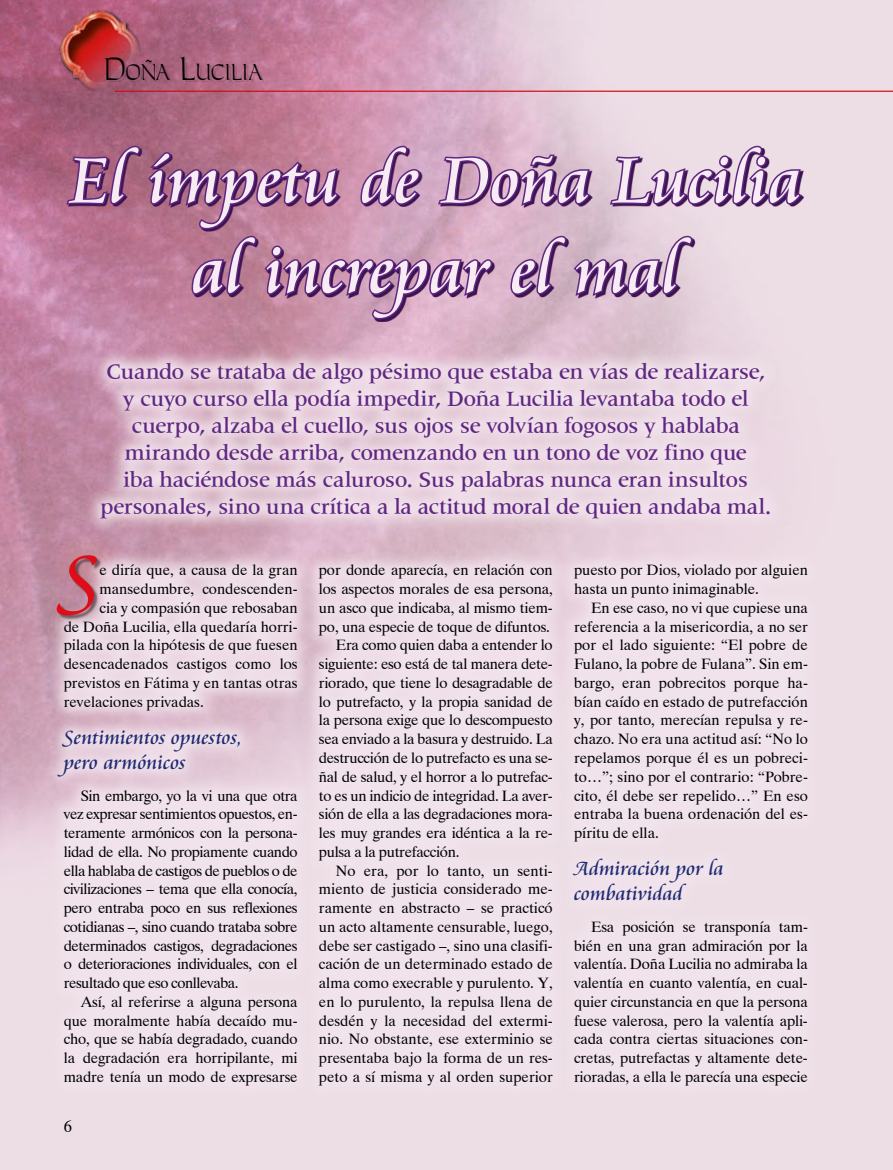
<style>
.page{position:relative;width:893px;height:1170px;background:#fff}
.page>*{position:absolute;margin:0;border:0;box-sizing:border-box;transform-origin:0 0}
.t1{font:78px "Cataneo Especial";color:#df0d17}
.t2{font:70.5px/90px "Cataneo BT";color:#f7ecf4;text-align:center}
.t3{font:500 22.5px/27px "Latin 725 BT";letter-spacing:-.01em;color:#602782;text-align:center}
.t4{font:21px/25.2px "Cataneo Especial";letter-spacing:-.005em;color:#202b73}
.t5{font:21px "Carleton Normal";color:#000;scale:.8 1}
.t6{font:16.5px "Dutch 801 BT";color:#000}
.t7{font:15px/18.8px "Dutch 801 BT";color:#000;text-align:justify}
.t8{font:15px "Dutch 801 BT";letter-spacing:-.02em;color:#000}
.s1{font-size:30px}
</style>
<div class="page">
<img style="left:0;top:0;width:893px;height:1169px">
<img style="left:47px;top:0;width:105px;height:102px">
<hr style="left:115px;top:91px;width:778px;height:1px;background:#d20a11">
<div style="left:107px;top:58px;width:158px;height:24px;background:#000;opacity:.15"></div>
<svg style="left:148px;top:62px;width:6px;height:3px"></svg>
<svg style="left:41px;top:547px;width:260px;height:556px;background:#ebd9e3"></svg>
<div style="left:58px;top:557px;width:44px;height:63px;background:#000;opacity:.45"></div>
<div style="left:301px;top:547px;width:269px;height:556px;background:#f2e4ed"></div>
<div style="left:556px;top:547px;width:269px;height:556px;background:#f2e4ed"></div>
<svg style="left:64px;top:135px;width:739px;height:187px;background:#b386a8"></svg>
<svg style="left:83px;top:344px;width:704px;height:192px;background:#e5ceda"></svg>
<h3 class="t5" style="left:104px;top:59px;width:200px"><span class="s1">D</span>ONA<span class="s1">˜ L</span>UCILIA</h3>
<h2 class="t2" style="left:69px;top:137px;width:735px">El ímpetu de Doña Lucilia al increpar el mal</h2>
<p class="t3" style="left:100px;top:358px;width:672px">Cuando se trataba de algo pésimo que estaba en vías de realizarse, y cuyo curso ella podía impedir, Doña Lucilia levantaba todo el cuerpo, alzaba el cuello, sus ojos se volvían fogosos y hablaba mirando desde arriba, comenzando en un tono de voz fino que<br>iba haciéndose más caluroso. Sus palabras nunca eran insultos personales, sino una crítica a la actitud moral de quien andaba mal.</p>
<h1 class="t1" style="left:62px;top:532px;width:39px">S</h1>
<p class="t7" style="left:319px;top:560px;width:235px">por donde aparecía, en relación con</p>
<p class="t7" style="left:99px;top:560px;width:200px">e diría que, a causa de la gran</p>
<p class="t7" style="left:99px;top:579px;width:200px">mansedumbre, condescenden-</p>
<p class="t7" style="left:99px;top:598px;width:200px">cia y compasión que rebosaban</p>
<p class="t7" style="left:64px;top:617px;width:235px">de Doña Lucilia, ella quedaría horri-</p>
<p class="t7" style="left:64px;top:635px;width:235px">pilada con la hipótesis de que fuesen</p>
<p class="t7" style="left:64px;top:654px;width:235px">desencadenados castigos como los</p>
<p class="t7" style="left:64px;top:673px;width:235px">previstos en Fátima y en tantas otras</p>
<p class="t7" style="left:64px;top:692px;width:141px">revelaciones privadas.</p>
<h3 class="t4" style="left:64px;top:725px;width:180px">Sentimientos opuestos, pero armónicos</h3>
<p class="t7" style="left:64px;top:785px;width:235px;text-indent:17px">Sin embargo, yo la vi una que otra vez expresar sentimientos opuestos, en&shy;teramente armónicos con la persona&shy;lidad de ella. No propiamente cuando ella hablaba de castigos de pueblos o de civilizaciones – tema que ella conocía, pero entraba poco en sus reflexiones cotidianas –, sino cuando trataba sobre determinados castigos, degradaciones o deterioraciones individuales, con el resultado que eso conllevaba.</p>
<p class="t7" style="left:64px;top:992px;width:235px;text-indent:17px">Así, al referirse a alguna persona que moralmente había decaído mu&shy;cho, que se había degradado, cuando la degradación era horripilante, mi madre tenía un modo de expresarse</p>
<p class="t7" style="left:319px;top:579px;width:235px">los aspectos morales de esa persona,</p>
<p class="t7" style="left:319px;top:598px;width:235px">un asco que indicaba, al mismo tiem-</p>
<p class="t7" style="left:319px;top:617px;width:233px">po, una especie de toque de difuntos.</p>
<p class="t8" style="left:336px;top:636px;width:218px">Era como quien daba a entender lo</p>
<p class="t8" style="left:319px;top:654px;width:235px">siguiente: eso está de tal manera dete-</p>
<p class="t8" style="left:319px;top:673px;width:235px">riorado, que tiene lo desagradable de</p>
<p class="t8" style="left:319px;top:692px;width:235px">lo putrefacto, y la propia sanidad de</p>
<p class="t8" style="left:319px;top:711px;width:235px">la persona exige que lo descompuesto</p>
<p class="t8" style="left:319px;top:729px;width:235px">sea enviado a la basura y destruido. La</p>
<p class="t8" style="left:319px;top:748px;width:235px">destrucción de lo putrefacto es una se-</p>
<p class="t8" style="left:319px;top:767px;width:235px">ñal de salud, y el horror a lo putrefac-</p>
<p class="t8" style="left:319px;top:786px;width:235px">to es un indicio de integridad. La aver-</p>
<p class="t8" style="left:319px;top:804px;width:235px">sión de ella a las degradaciones mora-</p>
<p class="t8" style="left:319px;top:823px;width:235px">les muy grandes era idéntica a la re-</p>
<p class="t8" style="left:319px;top:842px;width:142px">pulsa a la putrefacción.</p>
<p class="t7" style="left:336px;top:860px;width:218px">No era, por lo tanto, un senti-</p>
<p class="t7" style="left:319px;top:879px;width:235px">miento de justicia considerado me-</p>
<p class="t7" style="left:319px;top:898px;width:235px">ramente en abstracto – se practicó</p>
<p class="t7" style="left:319px;top:917px;width:235px">un acto altamente censurable, luego,</p>
<p class="t7" style="left:319px;top:935px;width:235px">debe ser castigado –, sino una clasifi-</p>
<p class="t7" style="left:319px;top:954px;width:235px">cación de un determinado estado de</p>
<p class="t7" style="left:319px;top:973px;width:235px">alma como execrable y purulento. Y,</p>
<p class="t7" style="left:319px;top:992px;width:235px">en lo purulento, la repulsa llena de</p>
<p class="t7" style="left:319px;top:1010px;width:235px">desdén y la necesidad del extermi-</p>
<p class="t7" style="left:319px;top:1029px;width:235px">nio. No obstante, ese exterminio se</p>
<p class="t7" style="left:319px;top:1048px;width:235px">presentaba bajo la forma de un res-</p>
<p class="t7" style="left:319px;top:1067px;width:235px">peto a sí misma y al orden superior</p>
<p class="t6" style="left:64px;top:1116px;width:10px">6</p>
<p class="t7" style="left:574px;top:560px;width:235px">puesto por Dios, violado por alguien hasta un punto inimaginable.</p>
<p class="t7" style="left:574px;top:598px;width:235px;text-indent:17px">En ese caso, no vi que cupiese una referencia a la misericordia, a no ser por el lado siguiente: “El pobre de Fulano, la pobre de Fulana”. Sin em&shy;bargo, eran pobrecitos porque ha&shy;bían caído en estado de putrefacción y, por tanto, merecían repulsa y re&shy;chazo. No era una actitud así: “No lo repelamos porque él es un pobreci&shy;to…”; sino por el contrario: “Pobre&shy;cito, él debe ser repelido…” En eso entraba la buena ordenación del es&shy;píritu de ella.</p>
<h3 class="t4" style="left:574px;top:856px;width:151px">Admiración por la combatividad</h3>
<p class="t7" style="left:574px;top:917px;width:235px;text-indent:17px">Esa posición se transponía tam&shy;bién en una gran admiración por la valentía. Doña Lucilia no admiraba la valentía en cuanto valentía, en cual&shy;quier circunstancia en que la persona fuese valerosa, pero la valentía apli&shy;cada contra ciertas situaciones con&shy;cretas, putrefactas y altamente dete&shy;rioradas, a ella le parecía una especie</p>
</div>
